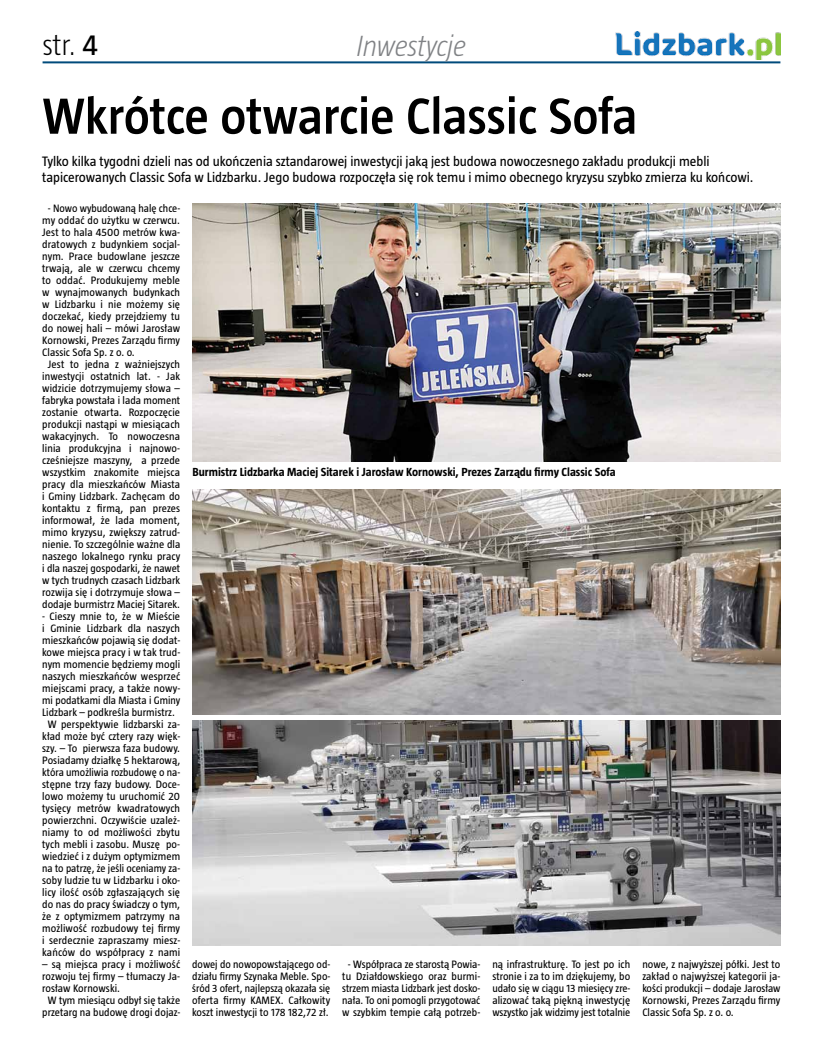
<style>
.page{position:relative;width:823px;height:1049px;background:#fff}
.page>*{position:absolute;margin:0;border:0;box-sizing:border-box;transform-origin:0 0}
.t1{font:600 52px "Taz Pl";color:#000}
.t2{font:italic 300 30px "Taz Pl";letter-spacing:-.02em;color:#808285}
.t3{font:300 30px "Taz Pl";color:#000}
.t4{font:14px/16px "Taz Pl";color:#000}
.t5{font:700 12px "Taz Pl";color:#000}
.t6{font:11px/12px "Taz Pl";letter-spacing:.01em;color:#000;text-align:justify}
.s1{font-weight:400}
</style>
<div class="page">
<hr style="left:43px;top:61px;width:737px;height:2px;background:#004b7b">
<img style="left:615px;top:32px;width:165px;height:27px">
<img style="left:192px;top:204px;width:588px;height:258px">
<img style="left:192px;top:489px;width:588px;height:225px">
<img style="left:192px;top:720px;width:588px;height:225px">
<h2 class="t3" style="left:43px;top:30px;width:57px">str. <span class="s1">4</span></h2>
<h2 class="t2" style="left:356px;top:31px;width:112px">Inwestycje</h2>
<h1 class="t1" style="left:43px;top:89px;width:596px">Wkrótce otwarcie Classic Sofa</h1>
<p class="t4" style="left:42px;top:153px;width:712px">Tylko kilka tygodni dzieli nas od ukończenia sztandarowej inwestycji jaką jest budowa nowoczesnego zakładu produkcji mebli tapicerowanych Classic Sofa w Lidzbarku. Jego budowa rozpoczęła się rok temu i mimo obecnego kryzysu szybko zmierza ku końcowi.</p>
<p class="t6" style="left:48px;top:202px;width:134px">- Nowo wybudowaną halę chce-</p>
<p class="t6" style="left:42px;top:214px;width:139px">my oddać do użytku w czerwcu.</p>
<p class="t6" style="left:42px;top:226px;width:139px">Jest to hala 4500 metrów kwa-</p>
<p class="t6" style="left:42px;top:238px;width:139px">dratowych z budynkiem socjal-</p>
<p class="t6" style="left:42px;top:250px;width:139px">nym. Prace budowlane jeszcze</p>
<p class="t6" style="left:42px;top:262px;width:139px">trwają, ale w czerwcu chcemy</p>
<p class="t6" style="left:42px;top:274px;width:139px">to oddać. Produkujemy meble</p>
<p class="t6" style="left:42px;top:286px;width:139px">w wynajmowanych budynkach</p>
<p class="t6" style="left:42px;top:298px;width:139px">w Lidzbarku i nie możemy się</p>
<p class="t6" style="left:42px;top:310px;width:139px">doczekać, kiedy przejdziemy tu</p>
<p class="t6" style="left:42px;top:322px;width:139px">do nowej hali – mówi Jarosław</p>
<p class="t6" style="left:42px;top:334px;width:139px">Kornowski, Prezes Zarządu firmy</p>
<p class="t6" style="left:42px;top:346px;width:94px">Classic Sofa Sp. z o. o.</p>
<p class="t6" style="left:48px;top:358px;width:134px">Jest to jedna z ważniejszych</p>
<p class="t6" style="left:42px;top:370px;width:139px">inwestycji ostatnich lat. - Jak</p>
<p class="t6" style="left:42px;top:382px;width:139px">widzicie dotrzymujemy słowa –</p>
<p class="t6" style="left:42px;top:394px;width:139px">fabryka powstała i lada moment</p>
<p class="t6" style="left:42px;top:406px;width:139px">zostanie otwarta. Rozpoczęcie</p>
<p class="t6" style="left:42px;top:418px;width:139px">produkcji nastąpi w miesiącach</p>
<p class="t6" style="left:42px;top:430px;width:139px">wakacyjnych. To nowoczesna</p>
<p class="t6" style="left:42px;top:442px;width:139px">linia produkcyjna i najnowo-</p>
<p class="t6" style="left:42px;top:454px;width:139px">cześniejsze maszyny, a przede</p>
<p class="t6" style="left:42px;top:466px;width:139px">wszystkim znakomite miejsca</p>
<p class="t6" style="left:42px;top:478px;width:139px">pracy dla mieszkańców Miasta</p>
<p class="t6" style="left:42px;top:490px;width:139px">i Gminy Lidzbark. Zachęcam do</p>
<p class="t6" style="left:42px;top:502px;width:139px">kontaktu z firmą, pan prezes</p>
<p class="t6" style="left:42px;top:514px;width:139px">informował, że lada moment,</p>
<p class="t6" style="left:42px;top:526px;width:139px">mimo kryzysu, zwiększy zatrud-</p>
<p class="t6" style="left:42px;top:538px;width:139px">nienie. To szczególnie ważne dla</p>
<p class="t6" style="left:42px;top:550px;width:139px">naszego lokalnego rynku pracy</p>
<p class="t6" style="left:42px;top:562px;width:139px">i dla naszej gospodarki, że nawet</p>
<p class="t6" style="left:42px;top:574px;width:139px">w tych trudnych czasach Lidzbark</p>
<p class="t6" style="left:42px;top:586px;width:139px">rozwija się i dotrzymuje słowa –</p>
<p class="t6" style="left:42px;top:598px;width:139px">dodaje burmistrz Maciej Sitarek.</p>
<p class="t6" style="left:42px;top:610px;width:139px;text-align:center">- Cieszy mnie to, że w Mieście i Gminie Lidzbark dla naszych mieszkańców pojawią się dodat&shy;kowe miejsca pracy i w tak trud&shy;nym momencie będziemy mogli naszych mieszkańców wesprzeć miejscami pracy, a także nowy&shy;mi podatkami dla Miasta i Gminy<br>Lidzbark – podkreśla burmistrz.<br>W perspektywie lidzbarski za&shy;kład może być cztery razy więk&shy;szy. – To pierwsza faza budowy.<br>Posiadamy działkę 5 hektarową, która umożliwia rozbudowę o na&shy;stępne trzy fazy budowy. Doce&shy;lowo możemy tu uruchomić 20 tysięcy metrów kwadratowych powierzchni. Oczywiście uzależ&shy;niamy to od możliwości zbytu tych mebli i zasobu. Muszę po&shy;wiedzieć i z dużym optymizmem na to patrzę, że jeśli oceniamy za&shy;soby ludzie tu w Lidzbarku i oko&shy;licy ilość osób zgłaszających się do nas do pracy świadczy o tym, że z optymizmem patrzymy na możliwość rozbudowy tej firmy i serdecznie zapraszamy miesz&shy;kańców do współpracy z nami</p>
<p class="t6" style="left:42px;top:958px;width:139px">– są miejsca pracy i możliwość</p>
<p class="t6" style="left:42px;top:970px;width:139px">rozwoju tej firmy – tłumaczy Ja-</p>
<p class="t6" style="left:42px;top:982px;width:79px">rosław Kornowski.</p>
<p class="t6" style="left:48px;top:994px;width:134px">W tym miesiącu odbył się także</p>
<p class="t6" style="left:42px;top:1006px;width:139px">przetarg na budowę drogi dojaz-</p>
<p class="t5" style="left:192px;top:465px;width:424px">Burmistrz Lidzbarka Maciej Sitarek i Jarosław Kornowski, Prezes Zarządu firmy Classic Sofa</p>
<p class="t6" style="left:192px;top:958px;width:139px">dowej do nowopowstającego od&shy;działu firmy Szynaka Meble. Spo&shy;śród 3 ofert, najlepszą okazała się oferta firmy KAMEX. Całkowity koszt inwestycji to 178 182,72 zł.</p>
<p class="t6" style="left:342px;top:958px;width:139px;text-align:center">- Współpraca ze starostą Powia&shy;tu Działdowskiego oraz burmi&shy;strzem miasta Lidzbark jest dosko&shy;nała. To oni pomogli przygotować w szybkim tempie całą potrzeb-</p>
<p class="t6" style="left:492px;top:958px;width:139px">ną infrastrukturę. To jest po ich stronie i za to im dziękujemy, bo udało się w ciągu 13 miesięcy zre&shy;alizować taką piękną inwestycję wszystko jak widzimy jest totalnie</p>
<p class="t6" style="left:642px;top:958px;width:139px">nowe, z najwyższej półki. Jest to zakład o najwyższej kategorii ja&shy;kości produkcji – dodaje Jarosław Kornowski, Prezes Zarządu firmy Classic Sofa Sp. z o. o.</p>
</div>
